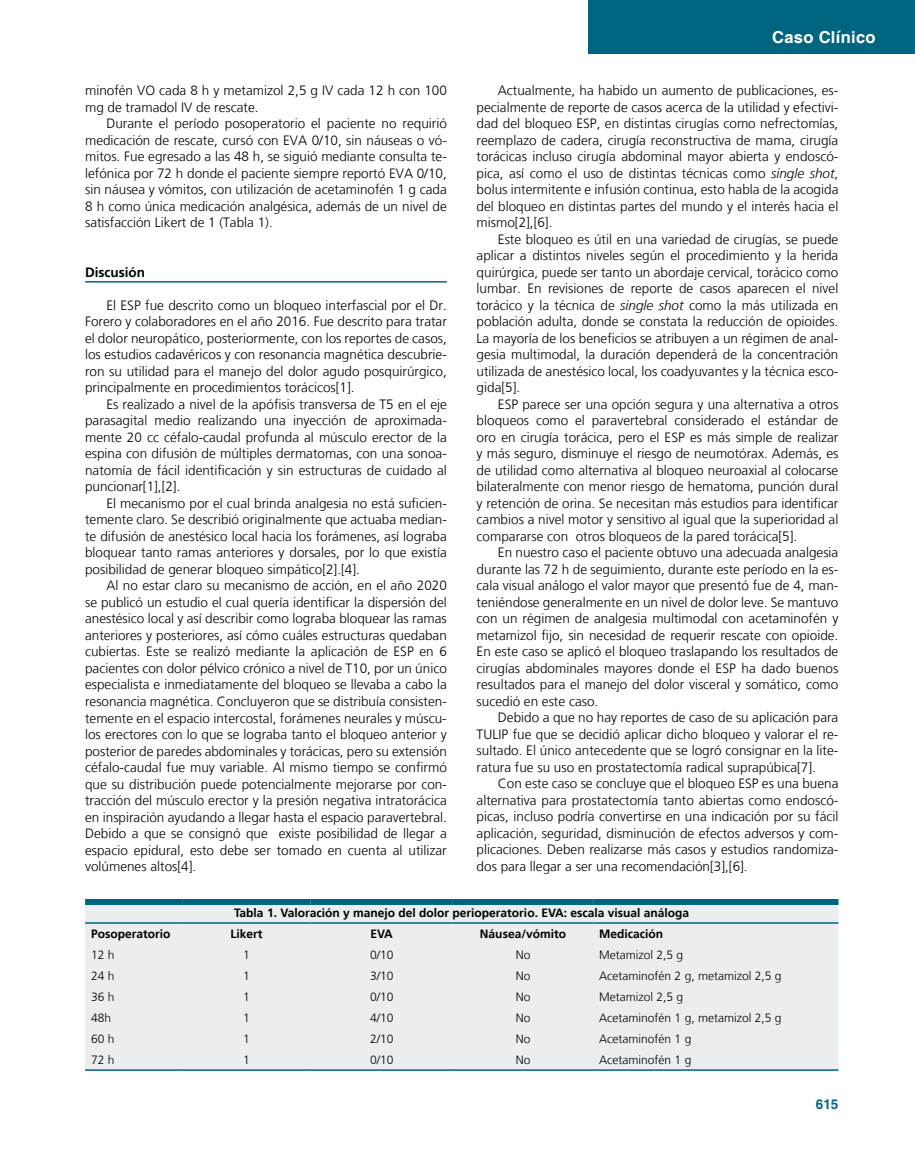
<style>
.page{position:relative;width:915px;height:1170px;background:#fff}
.page>*{position:absolute;margin:0;border:0;box-sizing:border-box;transform-origin:0 0}
.t1{font:700 16.5px "Helvetica";letter-spacing:.02em;color:#fff}
.t2{font:300 13.5px/16.5px "Frutiger LT";color:#000;text-align:justify}
.t3{font:700 13.5px "Frutiger LT";color:#000}
.t4{font:700 13.5px "Helvetica";color:#006580}
.t5{font:300 12px "Frutiger LT";color:#000}
.t6{font:700 12px "Frutiger LT";color:#000}
.s1{font-style:italic}
</style>
<div class="page">
<div style="left:588px;top:0;width:326px;height:54px;background:#006580"></div>
<hr style="left:85px;top:281px;width:361px;height:1px;background:#006580">
<div style="left:85px;top:904px;width:753px;height:165px;background:#eaeef0"></div>
<div style="left:85px;top:898px;width:97px;height:6px;background:#006580"></div>
<div style="left:182px;top:898px;width:128px;height:6px;background:#006580"></div>
<div style="left:310px;top:898px;width:142px;height:6px;background:#006580"></div>
<div style="left:452px;top:898px;width:141px;height:6px;background:#006580"></div>
<div style="left:593px;top:898px;width:245px;height:6px;background:#006580"></div>
<hr style="left:85px;top:922px;width:97px;height:1px;background:#006580">
<hr style="left:182px;top:922px;width:128px;height:1px;background:#006580">
<hr style="left:310px;top:922px;width:142px;height:1px;background:#006580">
<hr style="left:452px;top:922px;width:141px;height:1px;background:#006580">
<hr style="left:593px;top:922px;width:245px;height:1px;background:#006580">
<hr style="left:85px;top:1069px;width:97px;height:1px;background:#006580">
<hr style="left:182px;top:1069px;width:128px;height:1px;background:#006580">
<hr style="left:310px;top:1069px;width:142px;height:1px;background:#006580">
<hr style="left:452px;top:1069px;width:141px;height:1px;background:#006580">
<hr style="left:593px;top:1069px;width:245px;height:1px;background:#006580">
<p class="t1" style="left:771px;top:27px;width:105px">Caso Clínico</p>
<p class="t2" style="left:85px;top:82px;width:363px">minofén VO cada 8 h y metamizol 2,5 g IV cada 12 h con 100 mg de tramadol IV de rescate.</p>
<p class="t2" style="left:85px;top:115px;width:363px;text-indent:21px">Durante el período posoperatorio el paciente no requirió medicación de rescate, cursó con EVA 0/10, sin náuseas o vó&shy;mitos. Fue egresado a las 48 h, se siguió mediante consulta te&shy;lefónica por 72 h donde el paciente siempre reportó EVA 0/10, sin náusea y vómitos, con utilización de acetaminofén 1 g cada 8 h como única medicación analgésica, además de un nivel de satisfacción Likert de 1 (Tabla 1).</p>
<p class="t3" style="left:85px;top:264px;width:61px">Discusión</p>
<p class="t2" style="left:85px;top:297px;width:363px;text-indent:21px">El ESP fue descrito como un bloqueo interfascial por el Dr.<br>Forero y colaboradores en el año 2016. Fue descrito para tratar el dolor neuropático, posteriormente, con los reportes de casos, los estudios cadavéricos y con resonancia magnética descubrie&shy;ron su utilidad para el manejo del dolor agudo posquirúrgico, principalmente en procedimientos torácicos[1].</p>
<p class="t2" style="left:85px;top:396px;width:363px;text-indent:21px">Es realizado a nivel de la apófisis transversa de T5 en el eje parasagital medio realizando una inyección de aproximada&shy;mente 20 cc céfalo-caudal profunda al músculo erector de la espina con difusión de múltiples dermatomas, con una sonoa&shy;natomía de fácil identificación y sin estructuras de cuidado al puncionar[1],[2].</p>
<p class="t2" style="left:85px;top:495px;width:363px;text-indent:21px">El mecanismo por el cual brinda analgesia no está suficien&shy;temente claro. Se describió originalmente que actuaba median&shy;te difusión de anestésico local hacia los forámenes, así lograba bloquear tanto ramas anteriores y dorsales, por lo que existía posibilidad de generar bloqueo simpático[2].[4].</p>
<p class="t2" style="left:85px;top:577px;width:363px;text-indent:21px">Al no estar claro su mecanismo de acción, en el año 2020 se publicó un estudio el cual quería identificar la dispersión del anestésico local y así describir como lograba bloquear las ramas anteriores y posteriores, así cómo cuáles estructuras quedaban cubiertas. Este se realizó mediante la aplicación de ESP en 6 pacientes con dolor pélvico crónico a nivel de T10, por un único especialista e inmediatamente del bloqueo se llevaba a cabo la resonancia magnética. Concluyeron que se distribuía consisten&shy;temente en el espacio intercostal, forámenes neurales y múscu&shy;los erectores con lo que se lograba tanto el bloqueo anterior y posterior de paredes abdominales y torácicas, pero su extensión céfalo-caudal fue muy variable. Al mismo tiempo se confirmó que su distribución puede potencialmente mejorarse por con&shy;tracción del músculo erector y la presión negativa intratorácica en inspiración ayudando a llegar hasta el espacio paravertebral.<br>Debido a que se consignó que existe posibilidad de llegar a espacio epidural, esto debe ser tomado en cuenta al utilizar volúmenes altos[4].</p>
<p class="t2" style="left:476px;top:82px;width:363px;text-indent:21px">Actualmente, ha habido un aumento de publicaciones, es&shy;pecialmente de reporte de casos acerca de la utilidad y efectivi&shy;dad del bloqueo ESP, en distintas cirugías como nefrectomías, reemplazo de cadera, cirugía reconstructiva de mama, cirugía torácicas incluso cirugía abdominal mayor abierta y endoscó&shy;pica, así como el uso de distintas técnicas como <span class="s1">single shot</span>, bolus intermitente e infusión continua, esto habla de la acogida del bloqueo en distintas partes del mundo y el interés hacia el mismo[2],[6].</p>
<p class="t2" style="left:476px;top:231px;width:363px;text-indent:21px">Este bloqueo es útil en una variedad de cirugías, se puede aplicar a distintos niveles según el procedimiento y la herida quirúrgica, puede ser tanto un abordaje cervical, torácico como lumbar. En revisiones de reporte de casos aparecen el nivel torácico y la técnica de <span class="s1">single shot</span> como la más utilizada en población adulta, donde se constata la reducción de opioides.<br>La mayoría de los beneficios se atribuyen a un régimen de anal&shy;gesia multimodal, la duración dependerá de la concentración utilizada de anestésico local, los coadyuvantes y la técnica esco&shy;gida[5].</p>
<p class="t2" style="left:476px;top:396px;width:363px;text-indent:21px">ESP parece ser una opción segura y una alternativa a otros bloqueos como el paravertebral considerado el estándar de oro en cirugía torácica, pero el ESP es más simple de realizar y más seguro, disminuye el riesgo de neumotórax. Además, es de utilidad como alternativa al bloqueo neuroaxial al colocarse bilateralmente con menor riesgo de hematoma, punción dural y retención de orina. Se necesitan más estudios para identificar cambios a nivel motor y sensitivo al igual que la superioridad al compararse con otros bloqueos de la pared torácica[5].</p>
<p class="t2" style="left:476px;top:544px;width:363px;text-indent:21px">En nuestro caso el paciente obtuvo una adecuada analgesia durante las 72 h de seguimiento, durante este período en la es&shy;cala visual análogo el valor mayor que presentó fue de 4, man&shy;teniéndose generalmente en un nivel de dolor leve. Se mantuvo con un régimen de analgesia multimodal con acetaminofén y metamizol fijo, sin necesidad de requerir rescate con opioide.<br>En este caso se aplicó el bloqueo traslapando los resultados de cirugías abdominales mayores donde el ESP ha dado buenos resultados para el manejo del dolor visceral y somático, como sucedió en este caso.</p>
<p class="t2" style="left:476px;top:709px;width:363px;text-indent:21px">Debido a que no hay reportes de caso de su aplicación para TULIP fue que se decidió aplicar dicho bloqueo y valorar el re&shy;sultado. El único antecedente que se logró consignar en la lite&shy;ratura fue su uso en prostatectomía radical suprapúbica[7].</p>
<p class="t2" style="left:476px;top:775px;width:363px;text-indent:21px">Con este caso se concluye que el bloqueo ESP es una buena alternativa para prostatectomía tanto abiertas como endoscó&shy;picas, incluso podría convertirse en una indicación por su fácil aplicación, seguridad, disminución de efectos adversos y com&shy;plicaciones. Deben realizarse más casos y estudios randomiza&shy;dos para llegar a ser una recomendación[3],[6].</p>
<p class="t6" style="left:234px;top:905px;width:456px">Tabla 1. Valoración y manejo del dolor perioperatorio. EVA: escala visual análoga</p>
<p class="t6" style="left:91px;top:926px;width:81px">Posoperatorio</p>
<p class="t6" style="left:230px;top:926px;width:34px">Likert</p>
<p class="t6" style="left:370px;top:926px;width:24px">EVA</p>
<p class="t6" style="left:480px;top:926px;width:88px">Náusea/vómito</p>
<p class="t6" style="left:599px;top:926px;width:65px">Medicación</p>
<p class="t5" style="left:91px;top:948px;width:25px">12 h</p>
<p class="t5" style="left:243px;top:948px;width:8px">1</p>
<p class="t5" style="left:370px;top:948px;width:25px">0/10</p>
<p class="t5" style="left:515px;top:948px;width:16px">No</p>
<p class="t5" style="left:599px;top:948px;width:86px">Metamizol 2,5 g</p>
<p class="t5" style="left:91px;top:969px;width:25px">24 h</p>
<p class="t5" style="left:243px;top:969px;width:8px">1</p>
<p class="t5" style="left:370px;top:969px;width:25px">3/10</p>
<p class="t5" style="left:515px;top:969px;width:16px">No</p>
<p class="t5" style="left:599px;top:969px;width:184px">Acetaminofén 2 g, metamizol 2,5 g</p>
<p class="t5" style="left:91px;top:990px;width:25px">36 h</p>
<p class="t5" style="left:243px;top:990px;width:8px">1</p>
<p class="t5" style="left:370px;top:990px;width:25px">0/10</p>
<p class="t5" style="left:515px;top:990px;width:16px">No</p>
<p class="t5" style="left:599px;top:990px;width:86px">Metamizol 2,5 g</p>
<p class="t5" style="left:91px;top:1011px;width:22px">48h</p>
<p class="t5" style="left:243px;top:1011px;width:8px">1</p>
<p class="t5" style="left:370px;top:1011px;width:25px">4/10</p>
<p class="t5" style="left:515px;top:1011px;width:16px">No</p>
<p class="t5" style="left:599px;top:1011px;width:184px">Acetaminofén 1 g, metamizol 2,5 g</p>
<p class="t5" style="left:91px;top:1032px;width:25px">60 h</p>
<p class="t5" style="left:243px;top:1032px;width:8px">1</p>
<p class="t5" style="left:370px;top:1032px;width:25px">2/10</p>
<p class="t5" style="left:515px;top:1032px;width:16px">No</p>
<p class="t5" style="left:599px;top:1032px;width:94px">Acetaminofén 1 g</p>
<p class="t5" style="left:91px;top:1053px;width:25px">72 h</p>
<p class="t5" style="left:243px;top:1053px;width:8px">1</p>
<p class="t5" style="left:370px;top:1053px;width:25px">0/10</p>
<p class="t5" style="left:515px;top:1053px;width:16px">No</p>
<p class="t5" style="left:599px;top:1053px;width:94px">Acetaminofén 1 g</p>
<p class="t4" style="left:815px;top:1095px;width:24px">615</p>
</div>
